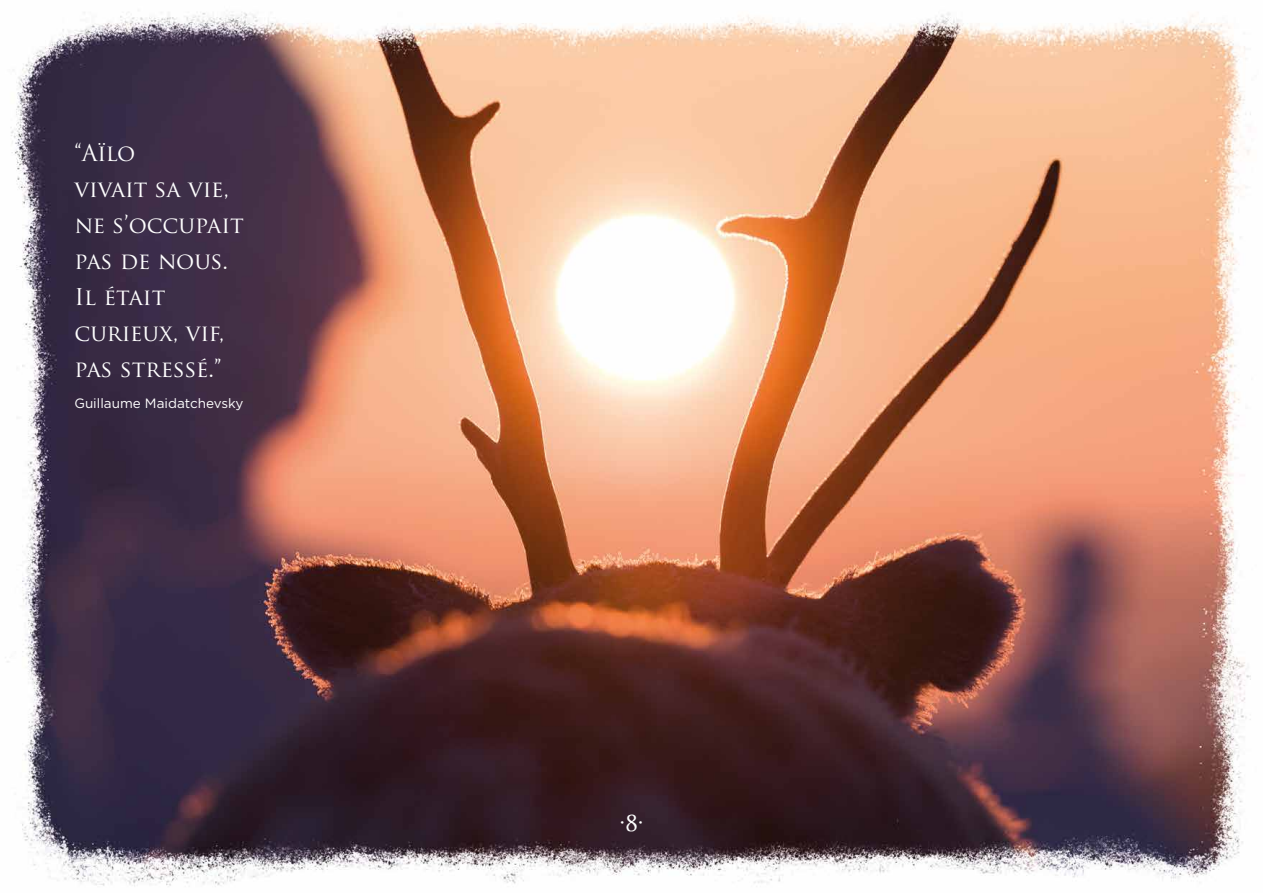
<style>
.page{position:relative;width:1263px;height:893px;background:#fff}
.page>*{position:absolute;margin:0;border:0;box-sizing:border-box;transform-origin:0 0}
.t1{font:22.5px/36px "Trajan Pro";color:#fff}
.t2{font:19.5px "Portmanteau";color:#fff}
.t3{font:13.5px "Gotham";color:#fff}
</style>
<div class="page">
<img style="left:5px;top:12px;width:1246px;height:875px">
<p class="t1" style="left:74px;top:135px;width:171px">“Aïlo<br>vivait sa vie, ne s’occupait pas de nous.<br>Il était curieux, vif, pas stressé.”</p>
<p class="t3" style="left:74px;top:396px;width:171px">Guillaume Maidatchevsky</p>
<p class="t2" style="left:620px;top:804px;width:25px">.8.</p>
</div>
